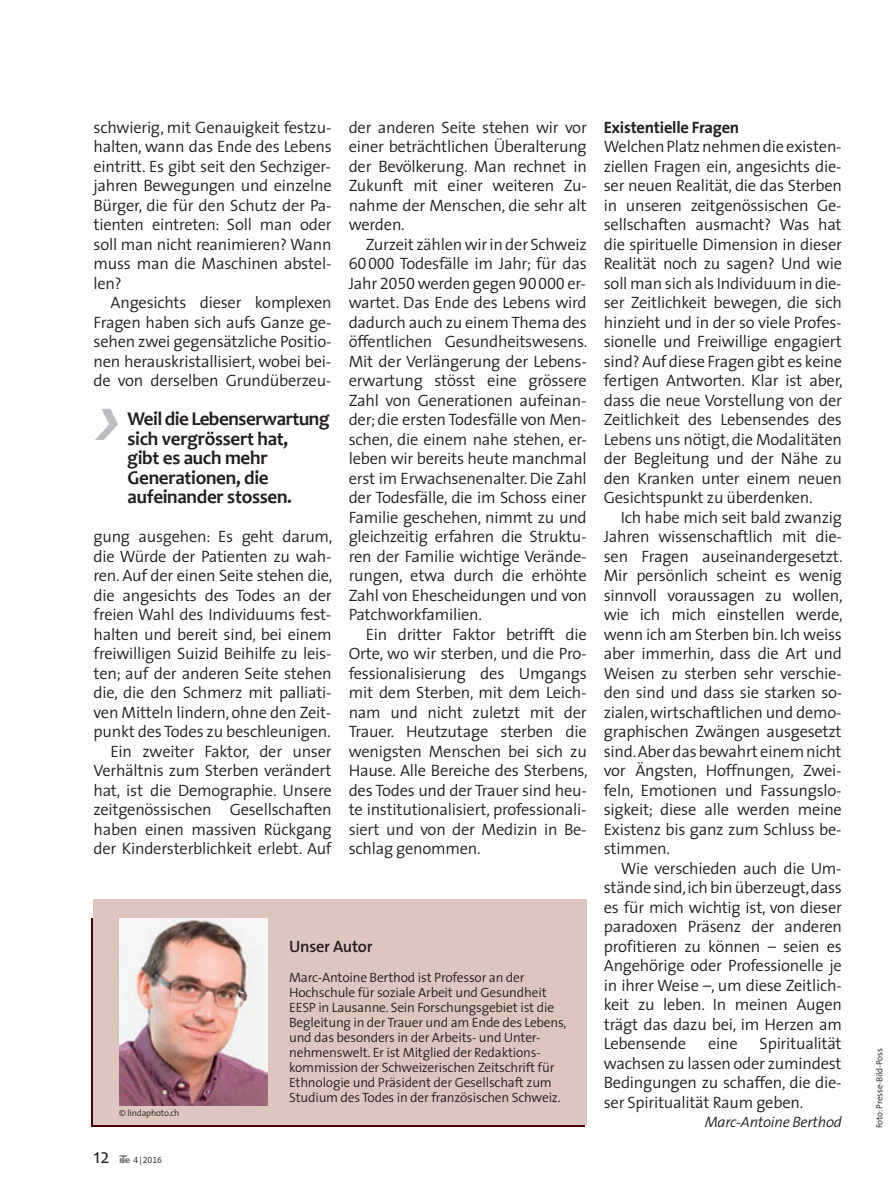
<style>
.page{position:relative;width:893px;height:1191px;background:#fff}
.page>*{position:absolute;margin:0;border:0;box-sizing:border-box;transform-origin:0 0}
.t1{font:21px "Candara";color:#231f20;scale:.94 1}
.t2{font:700 19.5px/19.5px "Candara";letter-spacing:-.015em;color:#231f20}
.t3{font:300 16.5px/19.5px "The Sans SN";letter-spacing:-.015em;color:#231f20;text-align:justify}
.t4{font:700 16.5px "The Sans SN";letter-spacing:-.015em;color:#231f20}
.t5{font:600 16.5px "The Sans SN";letter-spacing:-.015em;color:#231f20}
.t6{font:italic 300 15px "The Sans SN";letter-spacing:-.015em;color:#231f20}
.t7{font:300 13.5px/15px "The Sans SN";letter-spacing:-.015em;color:#231f20}
.t8{font:300 9px "The Sans SN";letter-spacing:-.015em;color:#231f20}
.s1{font-family:"Ite Font";font-weight:400;color:#808285}
</style>
<div class="page">
<div style="left:94px;top:899px;width:493px;height:226px;background:#dcc6bd"></div>
<img style="left:119px;top:918px;width:149px;height:188px">
<p class="t3" style="left:94px;top:119px;width:240px">schwierig, mit Genauigkeit festzu&shy;halten, wann das Ende des Lebens eintritt. Es gibt seit den Sechziger&shy;jahren Bewegungen und einzelne Bürger, die für den Schutz der Pa&shy;tienten eintreten: Soll man oder soll man nicht reanimieren? Wann muss man die Maschinen abstel&shy;len?</p>
<p class="t3" style="left:94px;top:294px;width:240px;text-indent:17px">Angesichts dieser komplexen Fragen haben sich aufs Ganze ge&shy;sehen zwei gegensätzliche Positio&shy;nen herauskristallisiert, wobei bei&shy;de von derselben Grundüberzeu-</p>
<p class="t2" style="left:128px;top:409px;width:203px">Weil die Lebenserwartung sich vergrössert hat,<br>gibt es auch mehr<br>Generationen, die aufeinander stossen.</p>
<p class="t3" style="left:94px;top:528px;width:240px;text-align:right">gung ausgehen: Es geht darum, die Würde der Patienten zu wah&shy;ren. Auf der einen Seite stehen die, die angesichts des Todes an der freien Wahl des Individuums fest&shy;halten und bereit sind, bei einem freiwilligen Suizid Beihilfe zu leis&shy;ten; auf der anderen Seite stehen die, die den Schmerz mit palliati&shy;ven Mitteln lindern, ohne den Zeit&shy;punkt des Todes zu beschleunigen.<br>Ein zweiter Faktor, der unser Verhältnis zum Sterben verändert hat, ist die Demographie. Unsere zeitgenössischen Gesellschaften haben einen massiven Rückgang der Kindersterblichkeit erlebt. Auf</p>
<p class="t3" style="left:349px;top:119px;width:240px">der anderen Seite stehen wir vor einer beträchtlichen Überalterung der Bevölkerung. Man rechnet in Zukunft mit einer weiteren Zu&shy;nahme der Menschen, die sehr alt werden.</p>
<p class="t3" style="left:349px;top:236px;width:240px;text-indent:17px">Zurzeit zählen wir in der Schweiz 60000 Todesfälle im Jahr; für das Jahr 2050 werden gegen 90000 er&shy;wartet. Das Ende des Lebens wird dadurch auch zu einem Thema des öffentlichen Gesundheitswesens.<br>Mit der Verlängerung der Lebens&shy;erwartung stösst eine grössere Zahl von Generationen aufeinan&shy;der; die ersten Todesfälle von Men&shy;schen, die einem nahe stehen, er&shy;leben wir bereits heute manchmal erst im Erwachsenenalter. Die Zahl der Todesfälle, die im Schoss einer Familie geschehen, nimmt zu und gleichzeitig erfahren die Struktu&shy;ren der Familie wichtige Verände&shy;rungen, etwa durch die erhöhte Zahl von Ehescheidungen und von Patchworkfamilien.</p>
<p class="t3" style="left:349px;top:626px;width:240px;text-indent:17px">Ein dritter Faktor betrifft die Orte, wo wir sterben, und die Pro&shy;fessionalisierung des Umgangs mit dem Sterben, mit dem Leich&shy;nam und nicht zuletzt mit der Trauer. Heutzutage sterben die wenigsten Menschen bei sich zu Hause. Alle Bereiche des Sterbens, des Todes und der Trauer sind heu&shy;te institutionalisiert, professionali&shy;siert und von der Medizin in Be&shy;schlag genommen.</p>
<p class="t8" style="left:119px;top:1109px;width:62px">© lindaphoto.ch</p>
<p class="t1" style="left:94px;top:1143px;width:19px">12</p>
<p class="t8" style="left:119px;top:1156px;width:45px"><span class="s1">a</span> 4|2016</p>
<p class="t5" style="left:289px;top:939px;width:85px">Unser Autor</p>
<p class="t7" style="left:289px;top:971px;width:279px">Marc-Antoine Berthod ist Professor an der Hochschule für soziale Arbeit und Gesundheit EESP in Lausanne. Sein Forschungsgebiet ist die Begleitung in der Trauer und am Ende des Lebens, und das besonders in der Arbeits- und Unter&shy;nehmenswelt. Er ist Mitglied der Redaktions&shy;kommission der Schweizerischen Zeitschrift für Ethnologie und Präsident der Gesellschaft zum Studium des Todes in der französischen Schweiz.</p>
<p class="t4" style="left:604px;top:121px;width:137px">Existentielle Fragen</p>
<p class="t3" style="left:604px;top:138px;width:240px">Welchen Platz nehmen die existen&shy;ziellen Fragen ein, angesichts die&shy;ser neuen Realität, die das Sterben in unseren zeitgenössischen Ge&shy;sellschaften ausmacht? Was hat die spirituelle Dimension in dieser Realität noch zu sagen? Und wie soll man sich als Individuum in die&shy;ser Zeitlichkeit bewegen, die sich hinzieht und in der so viele Profes&shy;sionelle und Freiwillige engagiert sind? Auf diese Fragen gibt es keine fertigen Antworten. Klar ist aber, dass die neue Vorstellung von der Zeitlichkeit des Lebensendes des Lebens uns nötigt, die Modalitäten der Begleitung und der Nähe zu den Kranken unter einem neuen Gesichtspunkt zu überdenken.</p>
<p class="t3" style="left:604px;top:509px;width:240px;text-indent:17px">Ich habe mich seit bald zwanzig Jahren wissenschaftlich mit die&shy;sen Fragen auseinandergesetzt.<br>Mir persönlich scheint es wenig sinnvoll voraussagen zu wollen, wie ich mich einstellen werde, wenn ich am Sterben bin. Ich weiss aber immerhin, dass die Art und Weisen zu sterben sehr verschie&shy;den sind und dass sie starken so&shy;zialen, wirtschaftlichen und demo&shy;graphischen Zwängen ausgesetzt sind. Aber das bewahrt einem nicht vor Ängsten, Hoffnungen, Zwei&shy;feln, Emotionen und Fassungslo&shy;sigkeit; diese alle werden meine Existenz bis ganz zum Schluss be&shy;stimmen.</p>
<p class="t3" style="left:604px;top:860px;width:240px;text-indent:17px">Wie verschieden auch die Um&shy;stände sind, ich bin überzeugt, dass es für mich wichtig ist, von dieser paradoxen Präsenz der anderen profitieren zu können – seien es Angehörige oder Professionelle je in ihrer Weise –, um diese Zeitlich&shy;keit zu leben. In meinen Augen trägt das dazu bei, im Herzen am Lebensende</p>
<p class="t3" style="left:604px;top:1035px;width:239px;text-indent:156px">Spiritualität wachsen zu lassen oder zumindest Bedingungen zu schaffen, die die&shy;ser Spiritualität Raum geben.</p>
<p class="t6" style="left:705px;top:1116px;width:139px">Marc-Antoine Berthod</p>
<p class="t3" style="left:708px;top:1035px;width:31px">eine</p>
<p class="t8" style="left:876px;top:1128px;width:82px;rotate:-90deg">Foto: Presse-Bild-Poss</p>
</div>
